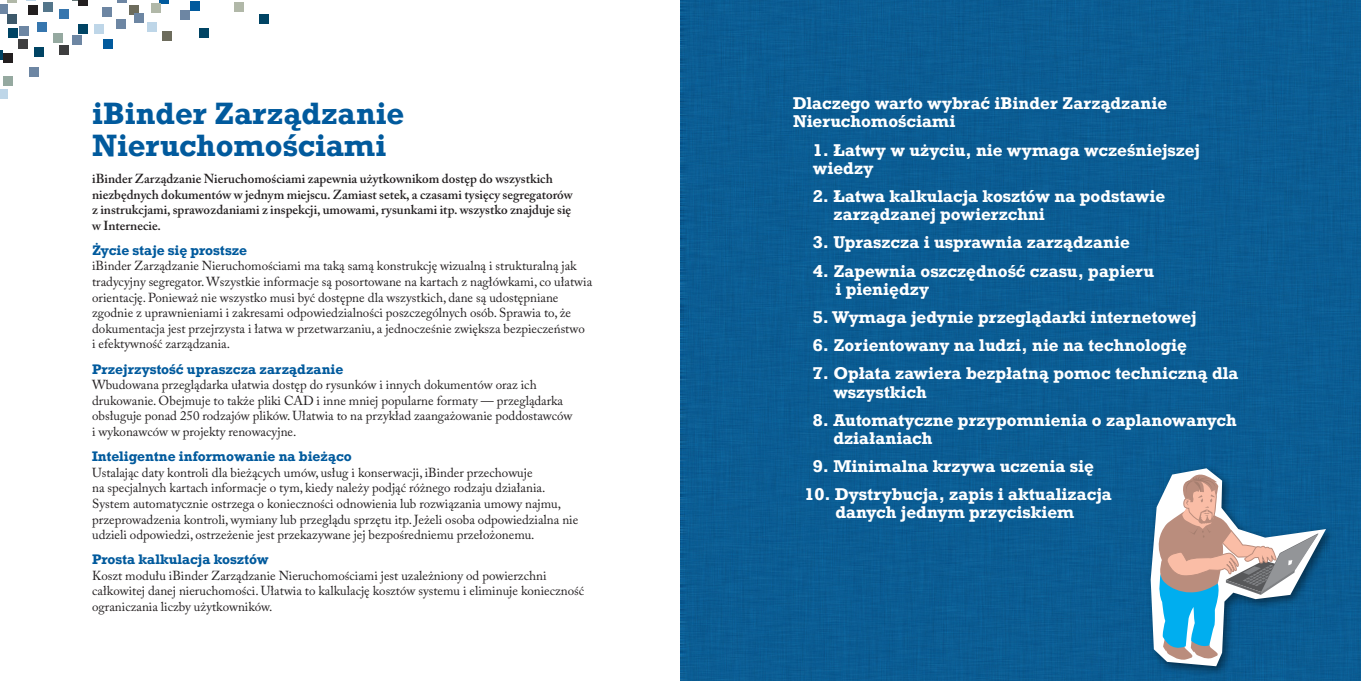
<style>
.page{position:relative;width:1361px;height:681px;background:#fff}
.page>*{position:absolute;margin:0;border:0;box-sizing:border-box;transform-origin:0 0}
.Caslon16_20{font:700 29px/32px "Rockwell Nova";color:#015a9d}
.t1{font:700 16px/18px "Rockwell Nova";color:#fff}
.Caslon16_20-2{font:13px/15.6px "Adobe Caslon Pro";color:#231f20}
.Caslon16_20-3{font:600 13px/15.6px "Adobe Caslon Pro";color:#231f20}
.MellanRubRockwell{font:700 13px "Rockwell Nova";color:#015a9d}
</style>
<div class="page">
<div style="left:680px;top:0;width:681px;height:680px;background:#0b5c93"></div>
<div style="left:0;top:89px;width:8px;height:9px;background:#bed6e8"></div>
<svg style="left:160px;top:0;width:9px;height:4px"></svg>
<div style="left:104px;top:40px;width:9px;height:9px;background:#015a9d"></div>
<div style="left:190px;top:1px;width:9px;height:9px;background:#015a9d"></div>
<div style="left:59px;top:9px;width:9px;height:9px;background:#3676ae"></div>
<div style="left:37px;top:22px;width:9px;height:9px;background:#3676ae"></div>
<div style="left:44px;top:3px;width:9px;height:9px;background:#54768b"></div>
<div style="left:78px;top:0;width:10px;height:6px;background:#231f20"></div>
<div style="left:28px;top:6px;width:9px;height:9px;background:#231f20"></div>
<div style="left:4px;top:53px;width:9px;height:10px;background:#231f20"></div>
<div style="left:130px;top:6px;width:9px;height:9px;background:#6d6c5c"></div>
<div style="left:19px;top:40px;width:9px;height:9px;background:#3e3e3f"></div>
<div style="left:59px;top:46px;width:9px;height:9px;background:#3e3e3f"></div>
<div style="left:7px;top:14px;width:10px;height:9px;background:#3d596b"></div>
<div style="left:34px;top:48px;width:9px;height:9px;background:#004464"></div>
<div style="left:199px;top:29px;width:9px;height:9px;background:#004464"></div>
<div style="left:259px;top:14px;width:9px;height:9px;background:#004464"></div>
<svg style="left:0;top:50px;width:2px;height:9px"></svg>
<div style="left:8px;top:29px;width:10px;height:9px;background:#004464"></div>
<div style="left:78px;top:24px;width:10px;height:9px;background:#004464"></div>
<div style="left:134px;top:13px;width:9px;height:9px;background:#6d86a3"></div>
<div style="left:103px;top:7px;width:9px;height:9px;background:#6d86a3"></div>
<div style="left:181px;top:10px;width:9px;height:10px;background:#6d86a3"></div>
<div style="left:20px;top:27px;width:9px;height:9px;background:#6d86a3"></div>
<svg style="left:118px;top:0;width:9px;height:3px"></svg>
<div style="left:30px;top:67px;width:9px;height:9px;background:#6d86a3"></div>
<div style="left:116px;top:20px;width:9px;height:9px;background:#6d86a3"></div>
<div style="left:72px;top:35px;width:9px;height:9px;background:#6d86a3"></div>
<div style="left:94px;top:24px;width:10px;height:9px;background:#bed6e8"></div>
<div style="left:147px;top:22px;width:9px;height:9px;background:#bed6e8"></div>
<div style="left:0;top:5px;width:7px;height:9px;background:#6d86a3"></div>
<svg style="left:7px;top:0;width:10px;height:3px"></svg>
<div style="left:152px;top:4px;width:9px;height:9px;background:#b1b8a8"></div>
<div style="left:234px;top:3px;width:9px;height:9px;background:#b1b8a8"></div>
<div style="left:53px;top:33px;width:9px;height:9px;background:#95a9a0"></div>
<div style="left:3px;top:76px;width:9px;height:9px;background:#95a9a0"></div>
<div style="left:163px;top:31px;width:9px;height:10px;background:#6d6c5c"></div>
<img style="left:1143px;top:461px;width:193px;height:219px">
<svg style="left:1150px;top:468px;width:176px;height:198px"></svg>
<p class="Caslon16_20" style="left:92px;top:97px;width:314px">iBinder Zarządzanie<br>Nieruchomościami</p>
<p class="Caslon16_20-3" style="left:92px;top:170px;width:482px">iBinder Zarządzanie Nieruchomościami zapewnia użytkownikom dostęp do wszystkich niezbędnych dokumentów w jednym miejscu. Zamiast setek, a czasami tysięcy segregatorów z instrukcjami, sprawozdaniami z inspekcji, umowami, rysunkami itp. wszystko znajduje się w Internecie.</p>
<p class="MellanRubRockwell" style="left:92px;top:241px;width:156px">Życie staje się prostsze</p>
<p class="Caslon16_20-2" style="left:92px;top:258px;width:501px">iBinder Zarządzanie Nieruchomościami ma taką samą konstrukcję wizualną i strukturalną jak tradycyjny segregator. Wszystkie informacje są posortowane na kartach z nagłówkami, co ułatwia orientację. Ponieważ nie wszystko musi być dostępne dla wszystkich, dane są udostępniane zgodnie z uprawnieniami i zakresami odpowiedzialności poszczególnych osób. Sprawia to, że dokumentacja jest przejrzysta i łatwa w przetwarzaniu, a jednocześnie zwiększa bezpieczeństwo<br>i efektywność zarządzania.</p>
<p class="MellanRubRockwell" style="left:92px;top:360px;width:253px">Przejrzystość upraszcza zarządzanie</p>
<p class="Caslon16_20-2" style="left:92px;top:376px;width:482px">Wbudowana przeglądarka ułatwia dostęp do rysunków i innych dokumentów oraz ich drukowanie. Obejmuje to także pliki CAD i inne mniej popularne formaty — przeglądarka obsługuje ponad 250 rodzajów plików. Ułatwia to na przykład zaangażowanie poddostawców i wykonawców w projekty renowacyjne.</p>
<p class="MellanRubRockwell" style="left:92px;top:447px;width:261px">Inteligentne informowanie na bieżąco</p>
<p class="Caslon16_20-2" style="left:92px;top:464px;width:488px">Ustalając daty kontroli dla bieżących umów, usług i konserwacji, iBinder przechowuje<br>na specjalnych kartach informacje o tym, kiedy należy podjąć różnego rodzaju działania.<br>System automatycznie ostrzega o konieczności odnowienia lub rozwiązania umowy najmu, przeprowadzenia kontroli, wymiany lub przeglądu sprzętu itp. Jeżeli osoba odpowiedzialna nie udzieli odpowiedzi, ostrzeżenie jest przekazywane jej bezpośredniemu przełożonemu.</p>
<p class="MellanRubRockwell" style="left:92px;top:550px;width:178px">Prosta kalkulacja kosztów</p>
<p class="Caslon16_20-2" style="left:92px;top:567px;width:493px">Koszt modułu iBinder Zarządzanie Nieruchomościami jest uzależniony od powierzchni całkowitej danej nieruchomości. Ułatwia to kalkulację kosztów systemu i eliminuje konieczność ograniczania liczby użytkowników.</p>
<p class="t1" style="left:793px;top:94px;width:376px">Dlaczego warto wybrać iBinder Zarządzanie<br>Nieruchomościami</p>
<p class="t1" style="left:813px;top:140px;width:388px">1. Łatwy w użyciu, nie wymaga wcześniejszej wiedzy</p>
<p class="t1" style="left:833px;top:187px;width:333px;text-indent:-21px">2. Łatwa kalkulacja kosztów na podstawie zarządzanej powierzchni</p>
<p class="t1" style="left:813px;top:233px;width:318px">3. Upraszcza i usprawnia zarządzanie</p>
<p class="t1" style="left:835px;top:261px;width:320px;text-indent:-23px">4. Zapewnia oszczędność czasu, papieru i pieniędzy</p>
<p class="t1" style="left:813px;top:307px;width:385px">5. Wymaga jedynie przeglądarki internetowej</p>
<p class="t1" style="left:813px;top:336px;width:375px">6. Zorientowany na ludzi, nie na technologię</p>
<p class="t1" style="left:833px;top:364px;width:406px;text-indent:-21px">7. Opłata zawiera bezpłatną pomoc techniczną dla wszystkich</p>
<p class="t1" style="left:833px;top:410px;width:405px;text-indent:-21px">8. Automatyczne przypomnienia o zaplanowanych działaniach</p>
<p class="t1" style="left:813px;top:457px;width:283px">9. Minimalna krzywa uczenia się</p>
<p class="t1" style="left:804px;top:485px;width:309px;text-align:center">10. Dystrybucja, zapis i aktualizacja danych jednym przyciskiem</p>
</div>
